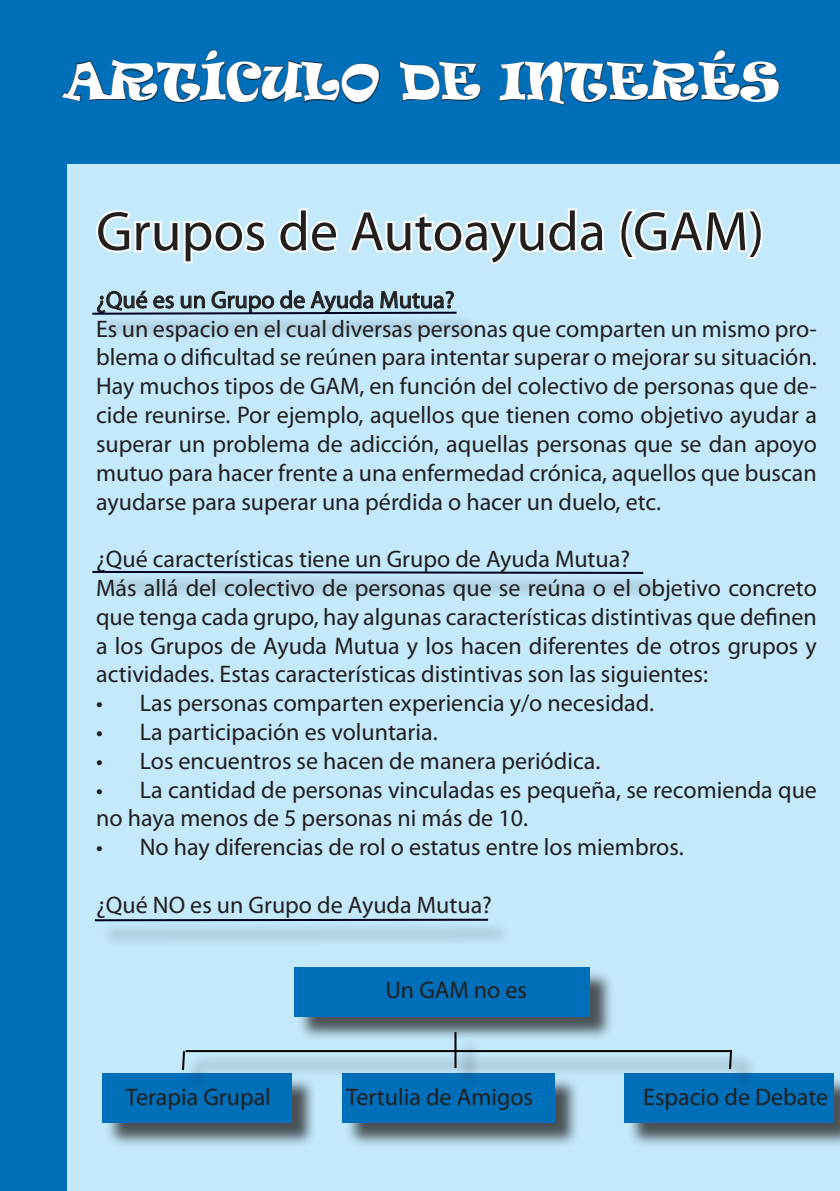
<style>
.page{position:relative;width:840px;height:1191px;background:#fff}
.page>*{position:absolute;margin:0;border:0;box-sizing:border-box;transform-origin:0 0}
.t1{font:56px "Myriad Pro";color:#221f1f}
.t2{font:48px "Ravie";color:#fff}
.t3{font:24px/28.8px "Myriad Pro";color:#221f1f}
</style>
<div class="page">
<div style="left:0;top:0;width:839px;height:1191px;background:#006fb9"></div>
<svg style="left:61px;top:49px;width:319px;height:55px"></svg>
<svg style="left:399px;top:60px;width:82px;height:42px"></svg>
<svg style="left:499px;top:49px;width:280px;height:56px"></svg>
<div style="left:68px;top:164px;width:771px;height:1027px;background:#c3e9fb"></div>
<svg style="left:96px;top:210px;width:170px;height:54px"></svg>
<svg style="left:278px;top:208px;width:327px;height:57px"></svg>
<svg style="left:619px;top:209px;width:144px;height:50px"></svg>
<div style="left:97px;top:315px;width:383px;height:24px;background:#b8dced"></div>
<svg style="left:92px;top:290px;width:366px;height:26px"></svg>
<div style="left:97px;top:574px;width:569px;height:24px;background:#b8dced"></div>
<svg style="left:92px;top:570px;width:553px;height:5px"></svg>
<div style="left:99px;top:921px;width:412px;height:25px;background:#221f1f;opacity:.75"></div>
<hr style="left:95px;top:918px;width:393px;height:3px;background:#000020">
<div style="left:297px;top:970px;width:316px;height:71px;background:#221f1f;opacity:.75"></div>
<div style="left:294px;top:967px;width:294px;height:49px;background:#006fb9"></div>
<div style="left:105px;top:1076px;width:211px;height:71px;background:#221f1f;opacity:.75"></div>
<div style="left:102px;top:1073px;width:189px;height:49px;background:#006fb9"></div>
<div style="left:345px;top:1076px;width:234px;height:71px;background:#221f1f;opacity:.75"></div>
<div style="left:342px;top:1073px;width:212px;height:49px;background:#006fb9"></div>
<div style="left:627px;top:1076px;width:212px;height:71px;background:#221f1f;opacity:.75"></div>
<div style="left:624px;top:1073px;width:209px;height:49px;background:#006fb9"></div>
<div style="left:190px;top:1053px;width:564px;height:23px;background:#221f1f;opacity:.75"></div>
<hr style="left:185px;top:1050px;width:545px;height:2px;background:#000">
<div style="left:457px;top:1036px;width:24px;height:56px;background:#221f1f;opacity:.75"></div>
<hr style="left:454px;top:1032px;width:2px;height:36px;background:#000">
<div style="left:186px;top:1055px;width:23px;height:38px;background:#221f1f;opacity:.75"></div>
<svg style="left:182px;top:1050px;width:4px;height:20px"></svg>
<div style="left:732px;top:1054px;width:24px;height:38px;background:#221f1f;opacity:.75"></div>
<svg style="left:727px;top:1050px;width:5px;height:21px"></svg>
<h2 class="t2" style="left:63px;top:58px;width:716px">ARTÍCULO DE INTERÉS</h2>
<h1 class="t1" style="left:96px;top:204px;width:669px">Grupos de Autoayuda (GAM)</h1>
<p class="t3" style="left:96px;top:286px;width:722px">¿Qué es un Grupo de Ayuda Mutua?<br>Es un espacio en el cual diversas personas que comparten un mismo pro&shy;blema o dificultad se reúnen para intentar superar o mejorar su situación.<br>Hay muchos tipos de GAM, en función del colectivo de personas que de&shy;cide reunirse. Por ejemplo, aquellos que tienen como objetivo ayudar a superar un problema de adicción, aquellas personas que se dan apoyo mutuo para hacer frente a una enfermedad crónica, aquellos que buscan ayudarse para superar una pérdida o hacer un duelo, etc.</p>
<p class="t3" style="left:96px;top:545px;width:721px">¿Qué características tiene un Grupo de Ayuda Mutua?<br>Más allá del colectivo de personas que se reúna o el objetivo concreto que tenga cada grupo, hay algunas características distintivas que definen a los Grupos de Ayuda Mutua y los hacen diferentes de otros grupos y actividades. Estas características distintivas son las siguientes:</p>
<p class="t3" style="left:96px;top:689px;width:559px">• Las personas comparten experiencia y/o necesidad.</p>
<p class="t3" style="left:96px;top:718px;width:343px">• La participación es voluntaria.</p>
<p class="t3" style="left:96px;top:747px;width:505px">• Los encuentros se hacen de manera periódica.</p>
<p class="t3" style="left:96px;top:776px;width:722px">• La cantidad de personas vinculadas es pequeña, se recomienda que no haya menos de 5 personas ni más de 10.</p>
<p class="t3" style="left:96px;top:833px;width:588px">• No hay diferencias de rol o estatus entre los miembros.</p>
<p class="t3" style="left:96px;top:891px;width:397px">¿Qué NO es un Grupo de Ayuda Mutua?</p>
<p class="t3" style="left:385px;top:976px;width:143px">Un GAM no es</p>
<p class="t3" style="left:126px;top:1083px;width:146px">Terapia Grupal</p>
<p class="t3" style="left:346px;top:1082px;width:188px">Tertulia de Amigos</p>
<p class="t3" style="left:643px;top:1082px;width:186px">Espacio de Debate</p>
</div>
